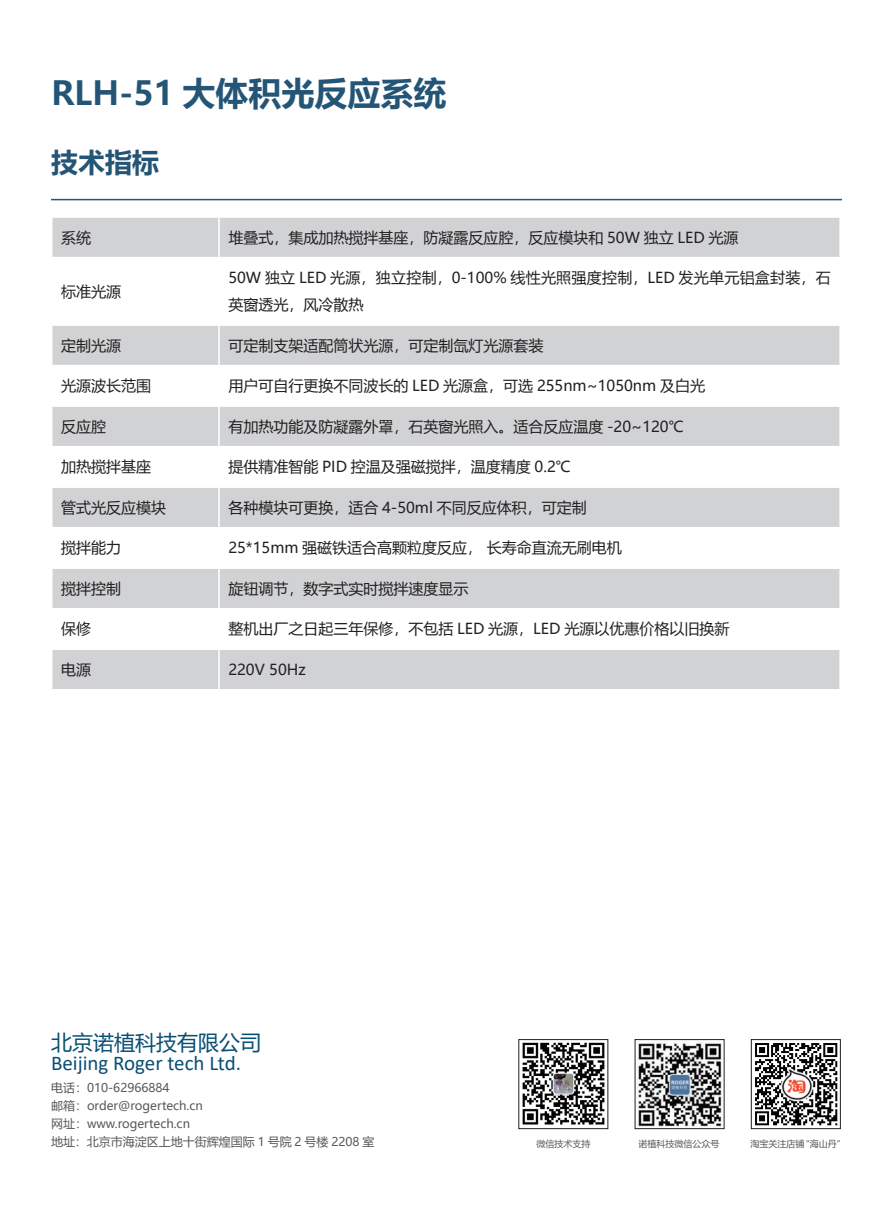
<style>
.page{position:relative;width:893px;height:1212px;background:#fff}
.page>*{position:absolute;margin:0;border:0;box-sizing:border-box;transform-origin:0 0}
.t1{font:700 33px "Microsoft Ya Hei";color:#245576}
.t2{font:700 27px "Microsoft Ya Hei";color:#245576}
.t3{font:21px "Calibri";color:#094e73}
.t4{font:21px "Microsoft Ya Hei";color:#094e73}
.t5{font:15px "Microsoft Ya Hei";color:#231f20}
.t6{font:15px/27px "Microsoft Ya Hei";letter-spacing:.02em;color:#231f20}
.t7{font:12px "Microsoft Ya Hei";color:#57585a}
.t8{font:9px "Microsoft Ya Hei";color:#57585a}
</style>
<div class="page">
<img style="left:518px;top:1039px;width:91px;height:91px">
<div style="left:519px;top:1039px;width:89px;height:90px;border:1px solid #231f20"></div>
<img style="left:634px;top:1039px;width:91px;height:91px">
<div style="left:635px;top:1039px;width:89px;height:90px;border:1px solid #231f20"></div>
<img style="left:750px;top:1039px;width:91px;height:91px">
<div style="left:751px;top:1039px;width:90px;height:90px;border:1px solid #231f20"></div>
<hr style="left:51px;top:199px;width:791px;height:1px;background:#2c5375">
<svg style="left:53px;top:218px;width:786px;height:471px;fill:#d1d2d4"></svg>
<hr style="left:218px;top:218px;width:2px;height:39px;background:#fff">
<hr style="left:51px;top:257px;width:168px;height:1px;background:#fff">
<hr style="left:219px;top:257px;width:622px;height:1px;background:#fff">
<hr style="left:218px;top:258px;width:2px;height:66px;background:#fff">
<hr style="left:51px;top:324px;width:168px;height:2px;background:#fff">
<hr style="left:219px;top:324px;width:622px;height:2px;background:#fff">
<hr style="left:218px;top:326px;width:2px;height:39px;background:#fff">
<hr style="left:51px;top:365px;width:168px;height:1px;background:#fff">
<hr style="left:219px;top:365px;width:622px;height:1px;background:#fff">
<hr style="left:218px;top:366px;width:2px;height:39px;background:#fff">
<hr style="left:51px;top:405px;width:168px;height:2px;background:#fff">
<hr style="left:219px;top:405px;width:622px;height:2px;background:#fff">
<hr style="left:218px;top:407px;width:2px;height:39px;background:#fff">
<hr style="left:51px;top:446px;width:168px;height:1px;background:#fff">
<hr style="left:219px;top:446px;width:622px;height:1px;background:#fff">
<hr style="left:218px;top:447px;width:2px;height:39px;background:#fff">
<hr style="left:51px;top:486px;width:168px;height:2px;background:#fff">
<hr style="left:219px;top:486px;width:622px;height:2px;background:#fff">
<hr style="left:218px;top:488px;width:2px;height:39px;background:#fff">
<hr style="left:51px;top:527px;width:168px;height:1px;background:#fff">
<hr style="left:219px;top:527px;width:622px;height:1px;background:#fff">
<hr style="left:218px;top:528px;width:2px;height:39px;background:#fff">
<hr style="left:51px;top:567px;width:168px;height:2px;background:#fff">
<hr style="left:219px;top:567px;width:622px;height:2px;background:#fff">
<hr style="left:218px;top:569px;width:2px;height:39px;background:#fff">
<hr style="left:51px;top:608px;width:168px;height:1px;background:#fff">
<hr style="left:219px;top:608px;width:622px;height:1px;background:#fff">
<hr style="left:218px;top:609px;width:2px;height:39px;background:#fff">
<hr style="left:51px;top:648px;width:168px;height:2px;background:#fff">
<hr style="left:219px;top:648px;width:622px;height:2px;background:#fff">
<hr style="left:218px;top:650px;width:2px;height:39px;background:#fff">
<p class="t1" style="left:51px;top:70px;width:397px">RLH-51 大体积光反应系统</p>
<p class="t2" style="left:51px;top:143px;width:109px">技术指标</p>
<p class="t5" style="left:61px;top:227px;width:31px">系统</p>
<p class="t5" style="left:228px;top:227px;width:512px">堆叠式，集成加热搅拌基座，防凝露反应腔，反应模块和 50W 独立 LED 光源</p>
<p class="t5" style="left:61px;top:281px;width:61px">标准光源</p>
<p class="t6" style="left:228px;top:264px;width:604px">50W 独立 LED 光源，独立控制，0-100% 线性光照强度控制，LED 发光单元铝盒封装，石英窗透光，风冷散热</p>
<p class="t5" style="left:61px;top:335px;width:61px">定制光源</p>
<p class="t5" style="left:228px;top:335px;width:316px">可定制支架适配筒状光源，可定制氙灯光源套装</p>
<p class="t5" style="left:61px;top:376px;width:91px">光源波长范围</p>
<p class="t5" style="left:228px;top:376px;width:478px">用户可自行更换不同波长的 LED 光源盒，可选 255nm~1050nm 及白光</p>
<p class="t5" style="left:61px;top:416px;width:47px">反应腔</p>
<p class="t5" style="left:228px;top:416px;width:457px">有加热功能及防凝露外罩，石英窗光照入。适合反应温度 -20~120℃</p>
<p class="t5" style="left:61px;top:457px;width:91px">加热搅拌基座</p>
<p class="t5" style="left:228px;top:457px;width:344px">提供精准智能 PID 控温及强磁搅拌，温度精度 0.2℃</p>
<p class="t5" style="left:61px;top:497px;width:106px">管式光反应模块</p>
<p class="t5" style="left:228px;top:497px;width:360px">各种模块可更换，适合 4-50ml 不同反应体积，可定制</p>
<p class="t5" style="left:61px;top:538px;width:61px">搅拌能力</p>
<p class="t5" style="left:228px;top:538px;width:395px">25*15mm 强磁铁适合高颗粒度反应， 长寿命直流无刷电机</p>
<p class="t5" style="left:61px;top:578px;width:61px">搅拌控制</p>
<p class="t5" style="left:228px;top:578px;width:241px">旋钮调节，数字式实时搅拌速度显示</p>
<p class="t5" style="left:61px;top:619px;width:31px">保修</p>
<p class="t5" style="left:228px;top:619px;width:502px">整机出厂之日起三年保修，不包括 LED 光源，LED 光源以优惠价格以旧换新</p>
<p class="t5" style="left:61px;top:659px;width:31px">电源</p>
<p class="t5" style="left:228px;top:659px;width:79px">220V 50Hz</p>
<p class="t4" style="left:51px;top:1028px;width:211px">北京诺植科技有限公司</p>
<p class="t3" style="left:51px;top:1048px;width:191px">Beijing Roger tech Ltd.</p>
<p class="t7" style="left:51px;top:1080px;width:120px">电话：010-62966884</p>
<p class="t7" style="left:51px;top:1098px;width:153px">邮箱：order@rogertech.cn</p>
<p class="t7" style="left:51px;top:1116px;width:141px">网址：www.rogertech.cn</p>
<p class="t7" style="left:51px;top:1134px;width:325px">地址：北京市海淀区上地十街辉煌国际 1 号院 2 号楼 2208 室</p>
<p class="t8" style="left:536px;top:1137px;width:55px">微信技术支持</p>
<p class="t8" style="left:639px;top:1137px;width:82px">诺植科技微信公众号</p>
<p class="t8" style="left:750px;top:1137px;width:97px">淘宝关注店铺“海山丹”</p>
</div>
